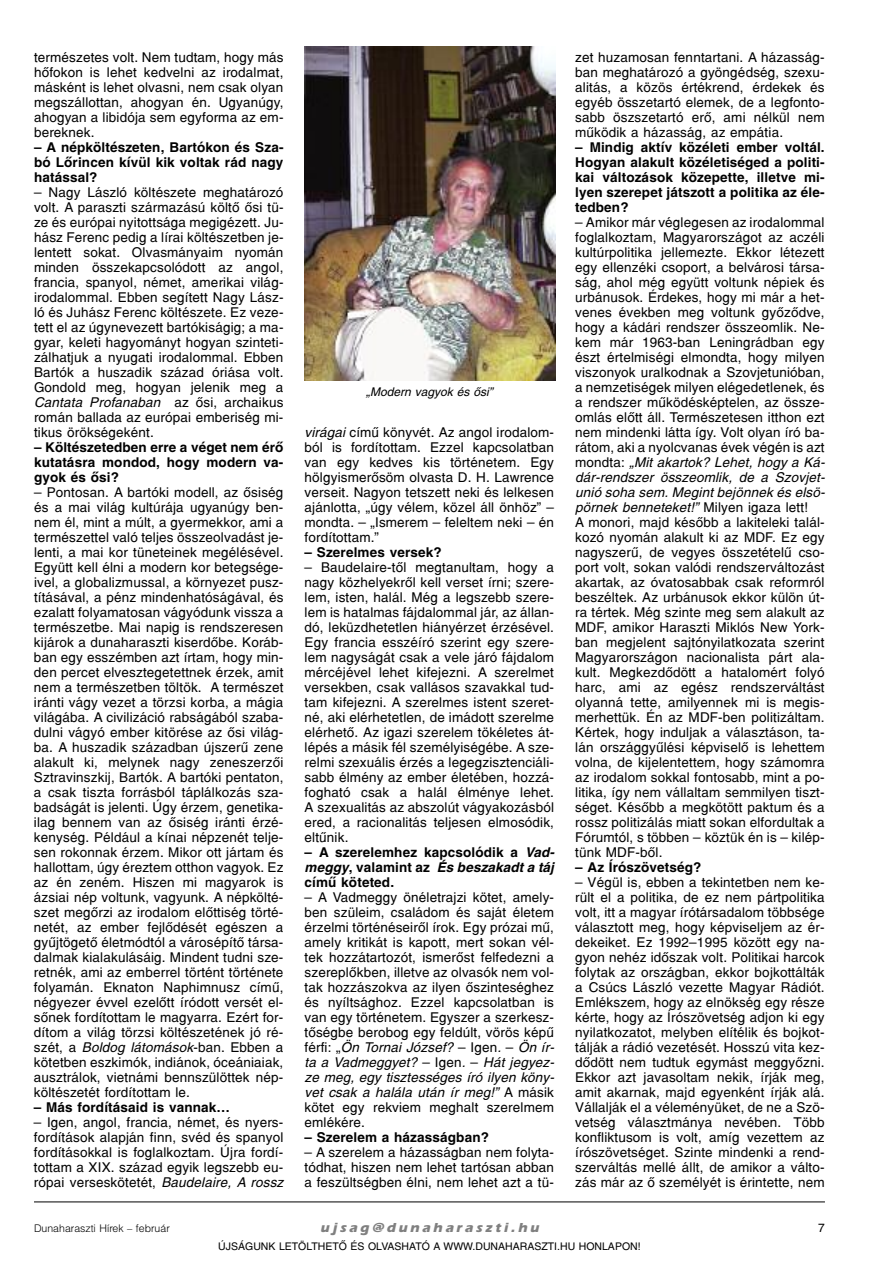
<style>
.page{position:relative;width:893px;height:1263px;background:#fff}
.page>*{position:absolute;margin:0;border:0;box-sizing:border-box;transform-origin:0 0}
.t1{font:13.5px/15px "H Switzerland";letter-spacing:.01em;color:#000;text-align:justify}
.t2{font:700 13.5px/15px "H Switzerland";letter-spacing:.01em;color:#000;text-align:justify}
.t3{font:italic 700 13.5px "H Erie";color:#808080}
.t4{font:italic 12px "H Switzerland";color:#000}
.t5{font:12px "H Switzerland";color:#000}
.t6{font:10.5px "H Switzerland";color:#000}
.t7{font:300 10.5px "H Switzerland";color:#000}
.s1{font-style:italic}
</style>
<div class="page">
<hr style="left:34px;top:1201px;width:791px;height:1px;background:#000">
<img style="left:304px;top:47px;width:251px;height:334px">
<p class="t1" style="left:34px;top:49px;width:251px">természetes volt. Nem tudtam, hogy más hõfokon is lehet kedvelni az irodalmat, másként is lehet olvasni, nem csak olyan megszállottan, ahogyan én. Ugyanúgy, ahogyan a libidója sem egyforma az em&shy;bereknek.</p>
<p class="t2" style="left:34px;top:139px;width:251px">– A népköltészeten, Bartókon és Sza&shy;bó Lõrincen kívül kik voltak rád nagy hatással?</p>
<p class="t1" style="left:34px;top:184px;width:251px">– Nagy László költészete meghatározó volt. A paraszti származású költõ õsi tü&shy;ze és európai nyitottsága megigézett. Ju&shy;hász Ferenc pedig a lírai költészetben je&shy;lentett sokat. Olvasmányaim nyomán minden összekapcsolódott az angol, francia, spanyol, német, amerikai világ&shy;irodalommal. Ebben segített Nagy Lász&shy;ló és Juhász Ferenc költészete. Ez veze&shy;tett el az úgynevezett bartókiságig; a ma&shy;gyar, keleti hagyományt hogyan szinteti&shy;zálhatjuk a nyugati irodalommal. Ebben Bartók a huszadik század óriása volt.<br>Gondold meg, hogyan jelenik meg a <span class="s1">Cantata Profanaban</span> az õsi, archaikus román ballada az európai emberiség mi&shy;tikus örökségeként.</p>
<p class="t2" style="left:34px;top:439px;width:251px">– Költészetedben erre a véget nem érõ kutatásra mondod, hogy modern va&shy;gyok és õsi?</p>
<p class="t1" style="left:34px;top:484px;width:251px">– Pontosan. A bartóki modell, az õsiség és a mai világ kultúrája ugyanúgy ben&shy;nem él, mint a múlt, a gyermekkor, ami a természettel való teljes összeolvadást je&shy;lenti, a mai kor tüneteinek megélésével.<br>Együtt kell élni a modern kor betegsége&shy;ivel, a globalizmussal, a környezet pusz&shy;tításával, a pénz mindenhatóságával, és ezalatt folyamatosan vágyódunk vissza a természetbe. Mai napig is rendszeresen kijárok a dunaharaszti kiserdõbe. Koráb&shy;ban egy esszémben azt írtam, hogy min&shy;den percet elvesztegetettnek érzek, amit nem a természetben töltök. A természet iránti vágy vezet a törzsi korba, a mágia világába. A civilizáció rabságából szaba&shy;dulni vágyó ember kitörése az õsi világ&shy;ba. A huszadik században újszerû zene alakult ki, melynek nagy zeneszerzõi Sztravinszkij, Bartók. A bartóki pentaton, a csak tiszta forrásból táplálkozás sza&shy;badságát is jelenti. Úgy érzem, genetika&shy;ilag bennem van az õsiség iránti érzé&shy;kenység. Például a kínai népzenét telje&shy;sen rokonnak érzem. Mikor ott jártam és hallottam, úgy éreztem otthon vagyok. Ez az én zeném. Hiszen mi magyarok is ázsiai nép voltunk, vagyunk. A népkölté&shy;szet megõrzi az irodalom elõttiség törté&shy;netét, az ember fejlõdését egészen a gyûjtögetõ életmódtól a városépítõ társa&shy;dalmak kialakulásáig. Mindent tudni sze&shy;retnék, ami az emberrel történt története folyamán. Eknaton Naphimnusz címû, négyezer évvel ezelõtt íródott versét el&shy;sõnek fordítottam le magyarra. Ezért for&shy;dítom a világ törzsi költészetének jó ré&shy;szét, a <span class="s1">Boldog látomások</span>-ban. Ebben a kötetben eszkimók, indiánok, óceániaiak, ausztrálok, vietnámi bennszülöttek nép&shy;költészetét fordítottam le.</p>
<p class="t2" style="left:34px;top:1099px;width:198px">– Más fordításaid is vannak…</p>
<p class="t1" style="left:34px;top:1114px;width:251px">– Igen, angol, francia, német, és nyers&shy;fordítások alapján finn, svéd és spanyol fordításokkal is foglalkoztam. Újra fordí&shy;tottam a XIX. század egyik legszebb eu&shy;rópai verseskötetét, <span class="s1">Baudelaire, A rossz</span></p>
<p class="t4" style="left:366px;top:385px;width:128px">„Modern vagyok és õsi”</p>
<p class="t1" style="left:305px;top:424px;width:251px"><span class="s1">virágai</span> címû könyvét. Az angol irodalom&shy;ból is fordítottam. Ezzel kapcsolatban van egy kedves kis történetem. Egy hölgyismerõsöm olvasta D. H. Lawrence verseit. Nagyon tetszett neki és lelkesen ajánlotta, „úgy vélem, közel áll önhöz” – mondta. – „Ismerem – feleltem neki – én fordítottam.”</p>
<p class="t2" style="left:305px;top:544px;width:139px">– Szerelmes versek?</p>
<p class="t1" style="left:305px;top:559px;width:251px">– Baudelaire-tõl megtanultam, hogy a nagy közhelyekrõl kell verset írni; szere&shy;lem, isten, halál. Még a legszebb szere&shy;lem is hatalmas fájdalommal jár, az állan&shy;dó, leküzdhetetlen hiányérzet érzésével.<br>Egy francia esszéíró szerint egy szere&shy;lem nagyságát csak a vele járó fájdalom mércéjével lehet kifejezni. A szerelmet versekben, csak vallásos szavakkal tud&shy;tam kifejezni. A szerelmes istent szeret&shy;né, aki elérhetetlen, de imádott szerelme elérhetõ. Az igazi szerelem tökéletes át&shy;lépés a másik fél személyiségébe. A sze&shy;relmi szexuális érzés a legegzisztenciáli&shy;sabb élmény az ember életében, hozzá&shy;fogható csak a halál élménye lehet.<br>A szexualitás az abszolút vágyakozásból ered, a racionalitás teljesen elmosódik, eltûnik.</p>
<p class="t2" style="left:305px;top:844px;width:251px">– A szerelemhez kapcsolódik a <span class="s1">Vad&shy;meggy</span>, valamint az <span class="s1">És beszakadt a táj </span>címû köteted.</p>
<p class="t1" style="left:304px;top:889px;width:251px">– A Vadmeggy önéletrajzi kötet, amely&shy;ben szüleim, családom és saját életem érzelmi történéseirõl írok. Egy prózai mû, amely kritikát is kapott, mert sokan vél&shy;tek hozzátartozót, ismerõst felfedezni a szereplõkben, illetve az olvasók nem vol&shy;tak hozzászokva az ilyen õszinteséghez és nyíltsághoz. Ezzel kapcsolatban is van egy történetem. Egyszer a szerkesz&shy;tõségbe berobog egy feldúlt, vörös képû férfi: „<span class="s1">Ön Tornai József?</span> – Igen<span class="s1">.</span> – <span class="s1">Ön ír&shy;ta a Vadmeggyet?</span> – Igen<span class="s1">.</span> – <span class="s1">Hát jegyez&shy;ze meg, egy tisztességes író ilyen köny&shy;vet csak a halála után ír meg!”</span> A másik kötet egy rekviem meghalt szerelmem emlékére.</p>
<p class="t2" style="left:304px;top:1129px;width:186px">– Szerelem a házasságban?</p>
<p class="t1" style="left:304px;top:1144px;width:251px">– A szerelem a házasságban nem folyta&shy;tódhat, hiszen nem lehet tartósan abban a feszültségben élni, nem lehet azt a tü-</p>
<p class="t1" style="left:575px;top:49px;width:251px">zet huzamosan fenntartani. A házasság&shy;ban meghatározó a gyöngédség, szexu&shy;alitás, a közös értékrend, érdekek és egyéb összetartó elemek, de a legfonto&shy;sabb öszszetartó erõ, ami nélkül nem mûködik a házasság, az empátia.</p>
<p class="t2" style="left:575px;top:139px;width:251px">– Mindig aktív közéleti ember voltál.<br>Hogyan alakult közéletiséged a politi&shy;kai változások közepette, illetve mi&shy;lyen szerepet játszott a politika az éle&shy;tedben?</p>
<p class="t1" style="left:575px;top:214px;width:251px;text-align:left">– Amikor már véglegesen az irodalommal foglalkoztam, Magyarországot az aczéli kultúrpolitika jellemezte. Ekkor létezett egy ellenzéki csoport, a belvárosi társa&shy;ság, ahol még együtt voltunk népiek és urbánusok. Érdekes, hogy mi már a het&shy;venes években meg voltunk gyõzõdve, hogy a kádári rendszer összeomlik. Ne&shy;kem már 1963-ban Leningrádban egy észt értelmiségi elmondta, hogy milyen viszonyok uralkodnak a Szovjetunióban, a nemzetiségek milyen elégedetlenek, és a rendszer mûködésképtelen, az össze&shy;omlás elõtt áll. Természetesen itthon ezt nem mindenki látta így. Volt olyan író ba&shy;rátom, aki a nyolcvanas évek végén is azt mondta: <span class="s1">„Mit akartok? Lehet, hogy a Ká&shy;dár-rendszer összeomlik, de a Szovjet&shy;unió soha sem. Megint bejönnek és elsö&shy;pörnek benneteket!”</span> Milyen igaza lett!<br>A monori, majd késõbb a lakiteleki talál&shy;kozó nyomán alakult ki az MDF. Ez egy nagyszerû, de vegyes összetételû cso&shy;port volt, sokan valódi rendszerváltozást akartak, az óvatosabbak csak reformról beszéltek. Az urbánusok ekkor külön út&shy;ra tértek. Még szinte meg sem alakult az MDF, amikor Haraszti Miklós New York&shy;ban megjelent sajtónyilatkozata szerint Magyarországon nacionalista párt ala&shy;kult. Megkezdõdött a hatalomért folyó harc, ami az egész rendszerváltást olyanná tette, amilyennek mi is megis&shy;merhettük. Én az MDF-ben politizáltam.<br>Kértek, hogy induljak a választáson, ta&shy;lán országgyûlési képviselõ is lehettem volna, de kijelentettem, hogy számomra az irodalom sokkal fontosabb, mint a po&shy;litika, így nem vállaltam semmilyen tiszt&shy;séget. Késõbb a megkötött paktum és a rossz politizálás miatt sokan elfordultak a Fórumtól, s többen – köztük én is – kilép&shy;tünk MDF-bõl.</p>
<p class="t2" style="left:575px;top:859px;width:128px">– Az Írószövetség?</p>
<p class="t1" style="left:575px;top:874px;width:251px">– Végül is, ebben a tekintetben nem ke&shy;rült el a politika, de ez nem pártpolitika volt, itt a magyar írótársadalom többsége választott meg, hogy képviseljem az ér&shy;dekeiket. Ez 1992–1995 között egy na&shy;gyon nehéz idõszak volt. Politikai harcok folytak az országban, ekkor bojkottálták a Csúcs László vezette Magyar Rádiót.<br>Emlékszem, hogy az elnökség egy része kérte, hogy az Írószövetség adjon ki egy nyilatkozatot, melyben elítélik és bojkot&shy;tálják a rádió vezetését. Hosszú vita kez&shy;dõdött nem tudtuk egymást meggyõzni.<br>Ekkor azt javasoltam nekik, írják meg, amit akarnak, majd egyenként írják alá.<br>Vállalják el a véleményüket, de ne a Szö&shy;vetség választmánya nevében. Több konfliktusom is volt, amíg vezettem az írószövetséget. Szinte mindenki a rend&shy;szerváltás mellé állt, de amikor a válto&shy;zás már az õ személyét is érintette, nem</p>
<p class="t7" style="left:34px;top:1221px;width:137px">Dunaharaszti Hírek – február</p>
<p class="t3" style="left:320px;top:1219px;width:224px">uj sag@dunaharaszti.hu</p>
<p class="t5" style="left:818px;top:1220px;width:8px">7</p>
<p class="t6" style="left:218px;top:1240px;width:424px">ÚJSÁGUNK LETÖLTHETÕ ÉS OLVASHATÓ A WWW.DUNAHARASZTI.HU HONLAPON!</p>
</div>
